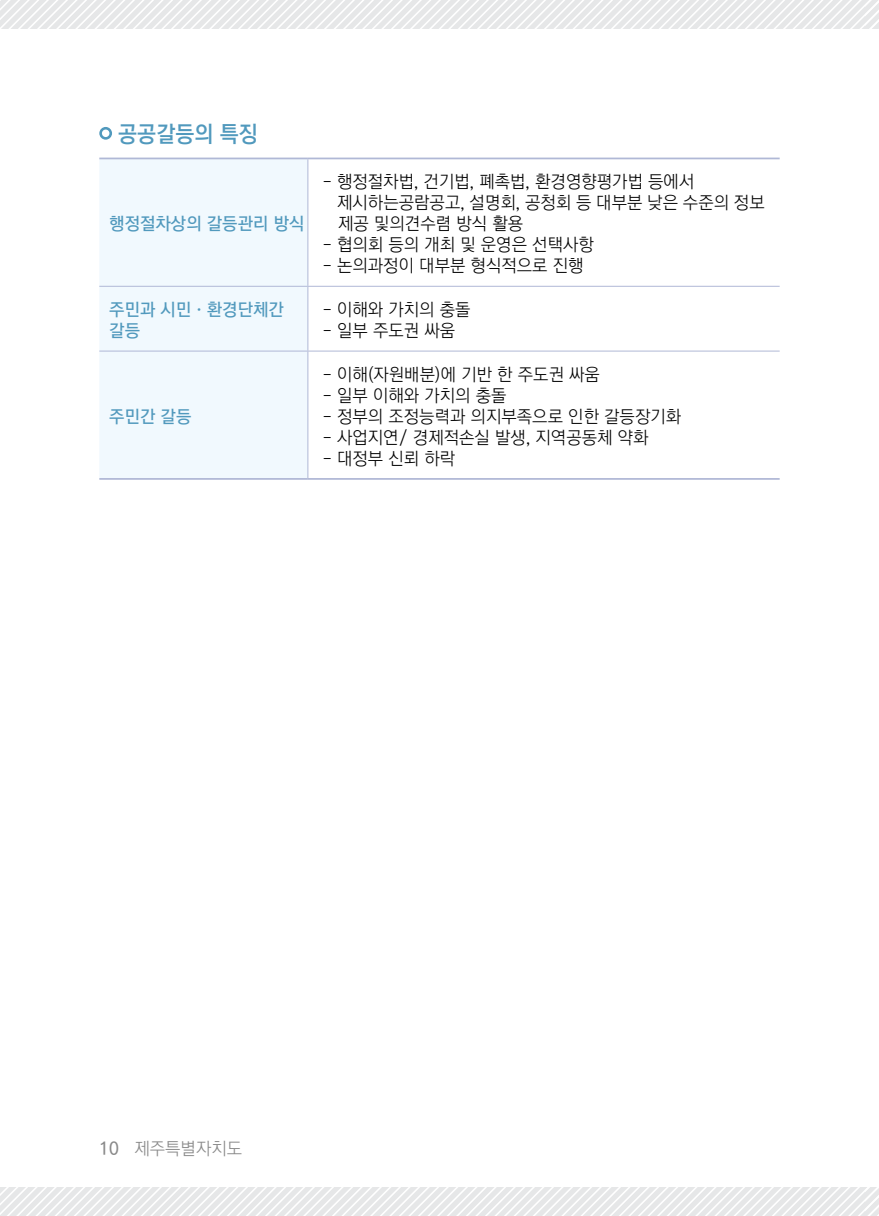
<style>
.page{position:relative;width:879px;height:1216px;background:#fff}
.page>*{position:absolute;margin:0;border:0;box-sizing:border-box;transform-origin:0 0}
.t1{font:22.75px "Korean GD15 R";color:#5199bd;scale:.95 1}
.t2{font:17.5px/21px "Korean GD11 R";color:#000}
.t3{font:17.5px/21px "Korean GD14 R";color:#5199bd}
.t4{font:17.5px "Korean GD11 R";color:#898989}
.s1{font-family:"Korean GD14 R"}
</style>
<div class="page">
<svg style="left:0;top:0;width:878px;height:29px"></svg>
<svg style="left:0;top:1187px;width:878px;height:28px"></svg>
<div style="left:99px;top:159px;width:208px;height:319px;background:#f1f9fe"></div>
<hr style="left:99px;top:157px;width:209px;height:2px;background:#b0b8d6">
<hr style="left:308px;top:157px;width:471px;height:2px;background:#b0b8d6">
<hr style="left:99px;top:478px;width:209px;height:2px;background:#b0b8d6">
<hr style="left:308px;top:478px;width:471px;height:2px;background:#b0b8d6">
<hr style="left:307px;top:159px;width:1px;height:127px;background:#b0b8d6">
<hr style="left:99px;top:286px;width:209px;height:1px;background:#b0b8d6">
<hr style="left:308px;top:286px;width:471px;height:1px;background:#b0b8d6">
<hr style="left:307px;top:287px;width:1px;height:63px;background:#b0b8d6">
<hr style="left:99px;top:350px;width:209px;height:1px;background:#b0b8d6">
<hr style="left:308px;top:350px;width:471px;height:1px;background:#b0b8d6">
<hr style="left:307px;top:351px;width:1px;height:127px;background:#b0b8d6">
<svg style="left:99px;top:127px;width:13px;height:13px"></svg>
<div style="left:102px;top:129px;width:7px;height:8px;background:#fff;border-radius:50%"></div>
<h1 class="t1" style="left:118px;top:121px;width:148px">공공갈등의 특징</h1>
<p class="t3" style="left:109px;top:213px;width:197px">행정절차상의 갈등관리 방식</p>
<p class="t2" style="left:337px;top:171px;width:429px;text-indent:-14px">- 행정절차법, 건기법, 폐촉법, 환경영향평가법 등에서 제시하는공람공고, 설명회, 공청회 등 대부분 낮은 수준의 정보 제공 및의견수렴 방식 활용</p>
<p class="t2" style="left:322px;top:234px;width:272px">- 협의회 등의 개최 및 운영은 선택사항</p>
<p class="t2" style="left:322px;top:255px;width:262px">- 논의과정이 대부분 형식적으로 진행</p>
<p class="t3" style="left:109px;top:299px;width:176px">주민과 시민·환경단체간 갈등</p>
<p class="t2" style="left:322px;top:299px;width:149px">- 이해와 가치의 충돌</p>
<p class="t2" style="left:322px;top:320px;width:134px">- 일부 주도권 싸움</p>
<p class="t3" style="left:109px;top:406px;width:84px">주민간 갈등</p>
<p class="t2" style="left:322px;top:364px;width:278px">- 이해(자원배분)에 기반 한 주도권 싸움</p>
<p class="t2" style="left:322px;top:385px;width:185px">- 일부 이해와 가치의 충돌</p>
<p class="t2" style="left:322px;top:406px;width:360px">- 정부의 조정능력과 의지부족으로 인한 갈등장기화</p>
<p class="t2" style="left:322px;top:427px;width:327px">- 사업지연/ 경제적손실 발생, 지역공동체 약화</p>
<p class="t2" style="left:322px;top:448px;width:134px">- 대정부 신뢰 하락</p>
<p class="t4" style="left:99px;top:1139px;width:144px"><span class="s1">10</span> 제주특별자치도</p>
</div>
